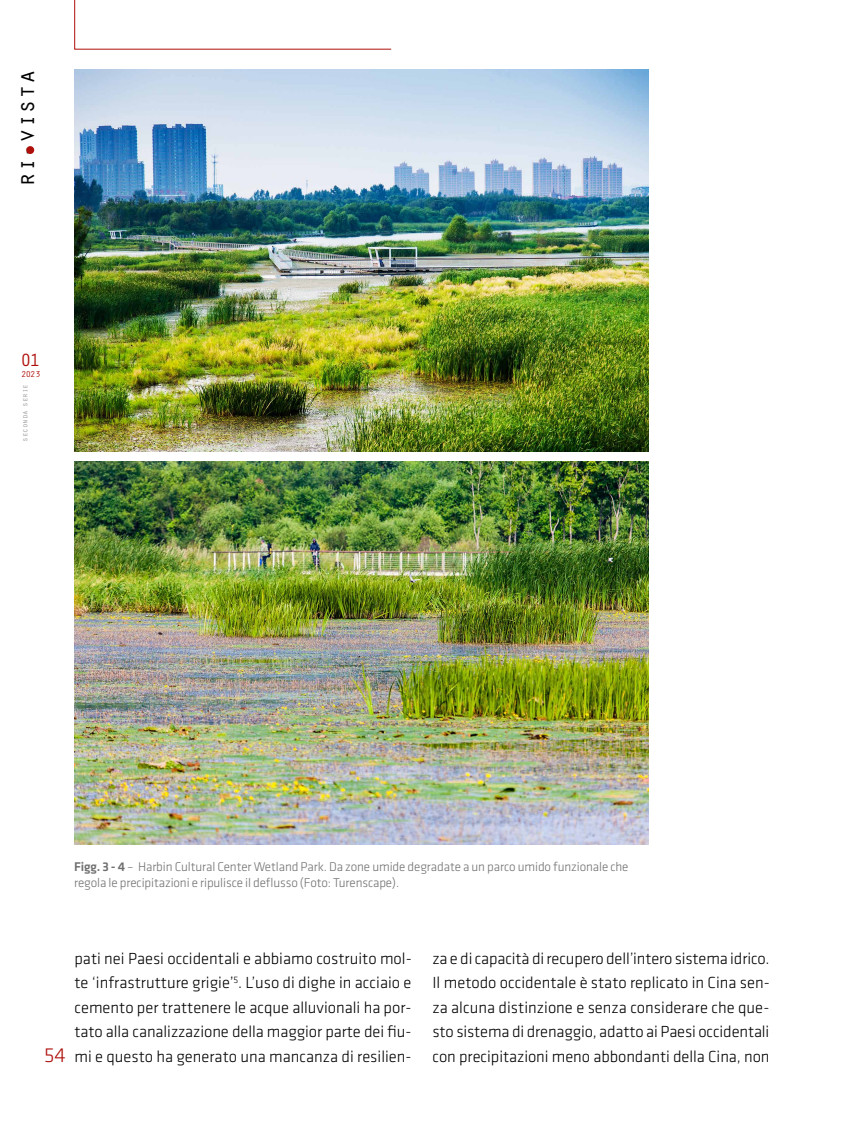
<style>
.page{position:relative;width:844px;height:1141px;background:#fff}
.page>*{position:absolute;margin:0;border:0;box-sizing:border-box;transform-origin:0 0}
.t1{font:24.5px "Orator Std";color:#000}
.t2{font:300 21px "Klavika";color:#ae0f0a}
.t3{font:18.38px "Orator Std";color:#ae0f0a}
.t4{font:300 16.62px/24.5px "Klavika";letter-spacing:-.005em;color:#000;text-align:justify}
.t5{font:300 13.12px/15.8px "Klavika";letter-spacing:-.01em;color:#706f6f}
.t6{font:8.75px "Orator Std";color:#ae0f0a}
.t7{font:7.88px "Orator Std";letter-spacing:-.025em;color:#9d9d9c}
.s1{font-weight:500}
</style>
<div class="page">
<svg style="left:74px;top:0;width:317px;height:50px"></svg>
<div style="left:26px;top:146px;width:8px;height:8px;background:#ae0f0a;border-radius:50%"></div>
<img style="left:74px;top:69px;width:574px;height:383px">
<img style="left:74px;top:462px;width:574px;height:382px">
<h1 class="t1" style="left:9px;top:187px;width:119px;rotate:-90deg">ri-vista</h1>
<p class="t3" style="left:20px;top:347px;width:22px">01</p>
<p class="t6" style="left:21px;top:368px;width:21px">2023</p>
<p class="t7" style="left:19px;top:442px;width:59px;rotate:-90deg">seconda serie</p>
<p class="t5" style="left:74px;top:859px;width:556px"><span class="s1">Figg. 3 - 4</span> – Harbin Cultural Center Wetland Park. Da zone umide degradate a un parco umido funzionale che regola le precipitazioni e ripulisce il deflusso (Foto: Turenscape).</p>
<p class="t2" style="left:44px;top:1044px;width:23px">54</p>
<p class="t4" style="left:74px;top:946px;width:339px">pati nei Paesi occidentali e abbiamo costruito mol&shy;te ‘infrastrutture grigie’<sup>5</sup>. L’uso di dighe in acciaio e cemento per trattenere le acque alluvionali ha por&shy;tato alla canalizzazione della maggior parte dei fiu&shy;mi e questo ha generato una mancanza di resilien-</p>
<p class="t4" style="left:432px;top:946px;width:339px">za e di capacità di recupero dell’intero sistema idrico.<br>Il metodo occidentale è stato replicato in Cina sen&shy;za alcuna distinzione e senza considerare che que&shy;sto sistema di drenaggio, adatto ai Paesi occidentali con precipitazioni meno abbondanti della Cina, non</p>
</div>
